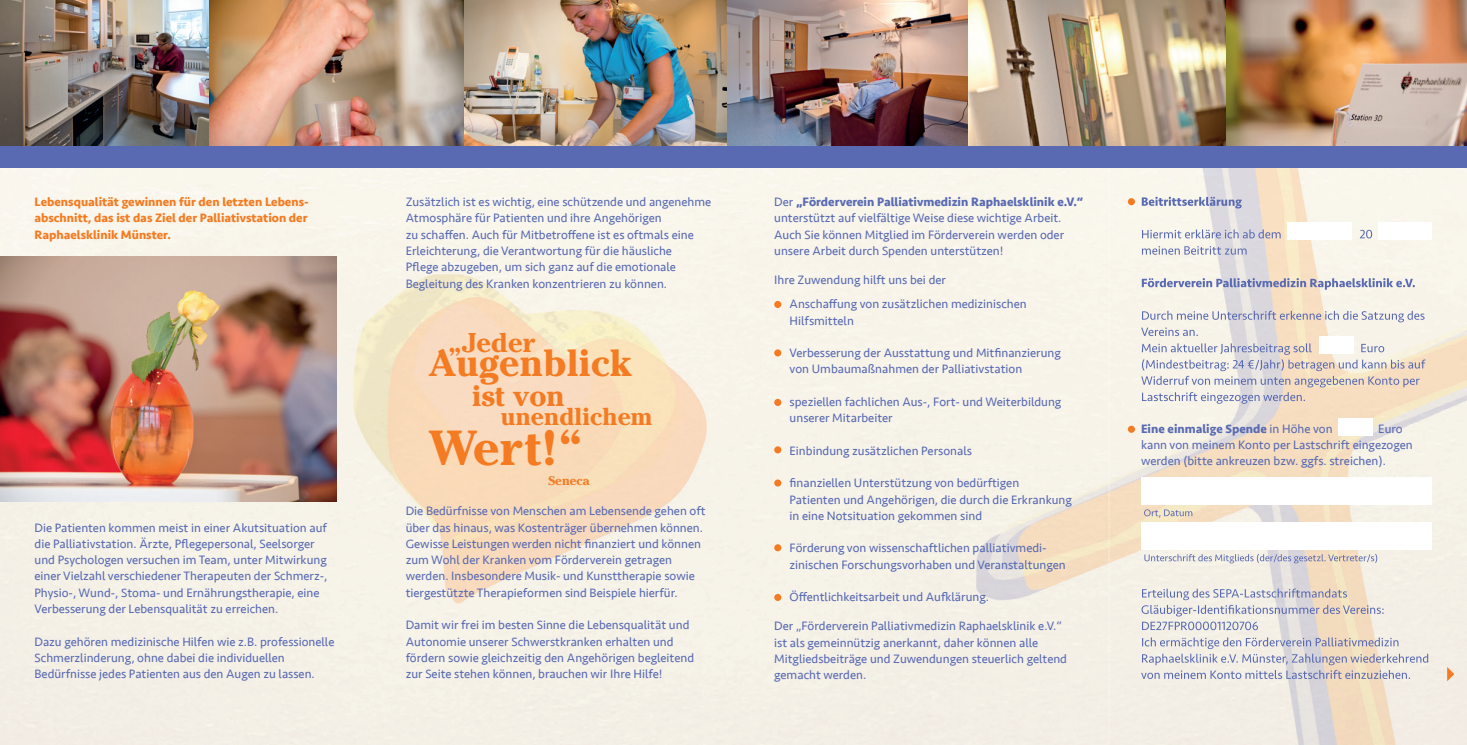
<style>
.page{position:relative;width:1467px;height:745px;background:#fff}
.page>*{position:absolute;margin:0;border:0;box-sizing:border-box;transform-origin:0 0}
.t1{font:700 48.88px "Cheltenham";color:#f47b21}
.t2{font:700 37.5px "Cheltenham";color:#f47b21}
.t3{font:700 29.12px "Cheltenham";color:#f47b21}
.t4{font:700 27px "Cheltenham";color:#f47b21}
.t5{font:700 24.25px "Cheltenham";color:#f47b21}
.t6{font:12.5px/16.2px "Seravek";color:#596ab2}
.t7{font:700 12.5px/16.2px "Seravek";color:#f47b21;text-align:justify}
.t8{font:700 12.5px "Seravek";color:#596ab2}
.t9{font:700 12.5px "Cheltenham";color:#f47b21}
.s1{font-weight:700}
.s2{font-weight:400}
</style>
<div class="page">
<img style="left:0;top:168px;width:1467px;height:576px">
<svg style="left:1141px;top:637px;width:287px;height:41px;background:#d8d4d5"></svg>
<svg style="left:1141px;top:588px;width:243px;height:41px;background:#dad5d5"></svg>
<svg style="left:1144px;top:553px;width:233px;height:10px;background:#d2ced3"></svg>
<svg style="left:1144px;top:509px;width:48px;height:8px"></svg>
<svg style="left:1141px;top:343px;width:284px;height:60px;background:#ddd5d1"></svg>
<svg style="left:1141px;top:310px;width:284px;height:26px;background:#e2dddb"></svg>
<svg style="left:1142px;top:278px;width:273px;height:11px;background:#bcbdd0"></svg>
<svg style="left:1142px;top:246px;width:105px;height:8px"></svg>
<svg style="left:1142px;top:229px;width:230px;height:9px"></svg>
<svg style="left:1142px;top:197px;width:100px;height:11px"></svg>
<img style="left:0;top:256px;width:337px;height:245px">
<div style="left:774px;top:301px;width:7px;height:7px;background:#f47b21;border-radius:50%"></div>
<div style="left:774px;top:398px;width:7px;height:8px;background:#f47b21;border-radius:50%"></div>
<div style="left:774px;top:446px;width:7px;height:7px;background:#f47b21;border-radius:50%"></div>
<div style="left:774px;top:479px;width:7px;height:7px;background:#f47b21;border-radius:50%"></div>
<div style="left:774px;top:544px;width:7px;height:7px;background:#f47b21;border-radius:50%"></div>
<div style="left:774px;top:349px;width:7px;height:7px;background:#f47b21;border-radius:50%"></div>
<div style="left:1287px;top:222px;width:65px;height:18px;background:#fff"></div>
<div style="left:1378px;top:222px;width:53px;height:18px;background:#fff"></div>
<div style="left:1319px;top:336px;width:35px;height:17px;background:#fff"></div>
<div style="left:1338px;top:418px;width:35px;height:18px;background:#fff"></div>
<div style="left:1141px;top:477px;width:290px;height:27px;background:#fff"></div>
<div style="left:1141px;top:522px;width:290px;height:27px;background:#fff"></div>
<svg style="left:1447px;top:666px;width:7px;height:14px"></svg>
<div style="left:1128px;top:198px;width:7px;height:7px;background:#f47b21;border-radius:50%"></div>
<div style="left:1128px;top:425px;width:7px;height:7px;background:#f47b21;border-radius:50%"></div>
<div style="left:774px;top:593px;width:7px;height:7px;background:#f47b21;border-radius:50%"></div>
<svg style="left:1109px;top:168px;width:1px;height:577px"></svg>
<img style="left:0;top:0;width:464px;height:146px">
<img style="left:1226px;top:0;width:241px;height:146px">
<img style="left:726px;top:0;width:500px;height:146px">
<img style="left:464px;top:0;width:262px;height:146px">
<div style="left:0;top:146px;width:1467px;height:22px;background:#596ab2"></div>
<p class="t7" style="left:35px;top:193px;width:276px">Lebensqualität gewinnen für den letzten Lebens&shy;abschnitt, das ist das Ziel der Palliativstation der Raphaelsklinik Münster.</p>
<p class="t6" style="left:35px;top:519px;width:294px">Die Patienten kommen meist in einer Akutsituation auf die Palliativstation. Ärzte, Pflegepersonal, Seelsorger und Psychologen versuchen im Team, unter Mitwirkung einer Vielzahl verschiedener Therapeuten der Schmerz-, Physio-, Wund-, Stoma- und Ernährungstherapie, eine Verbesserung der Lebensqualität zu erreichen.</p>
<p class="t6" style="left:35px;top:632px;width:301px">Dazu gehören medizinische Hilfen wie z.B. professionelle<br>Schmerzlinderung, ohne dabei die individuellen<br>Bedürfnisse jedes Patienten aus den Augen zu lassen.</p>
<p class="t6" style="left:406px;top:194px;width:307px">Zusätzlich ist es wichtig, eine schützende und angenehme Atmosphäre für Patienten und ihre Angehörigen<br>zu schaffen. Auch für Mitbetroffene ist es oftmals eine Erleichterung, die Verantwortung für die häusliche<br>Pflege abzugeben, um sich ganz auf die emotionale Begleitung des Kranken konzentrieren zu können.</p>
<h3 class="t4" style="left:448px;top:325px;width:88px">„Jeder</h3>
<h2 class="t2" style="left:429px;top:339px;width:205px">Augenblick</h2>
<h3 class="t3" style="left:472px;top:377px;width:94px">ist von</h3>
<h1 class="t1" style="left:429px;top:417px;width:156px">Wert!“</h1>
<h3 class="t5" style="left:501px;top:401px;width:153px">unendlichem</h3>
<p class="t9" style="left:548px;top:472px;width:43px">Seneca</p>
<p class="t6" style="left:406px;top:502px;width:301px">Die Bedürfnisse von Menschen am Lebensende gehen oft über das hinaus, was Kostenträger übernehmen können.<br>Gewisse Leistungen werden nicht finanziert und können zum Wohl der Kranken vom Förderverein getragen werden. Insbesondere Musik- und Kunsttherapie sowie tiergestützte Therapieformen sind Beispiele hierfür.</p>
<p class="t6" style="left:406px;top:616px;width:290px">Damit wir frei im besten Sinne die Lebensqualität und Autonomie unserer Schwerstkranken erhalten und fördern sowie gleichzeitig den Angehörigen begleitend zur Seite stehen können, brauchen wir Ihre Hilfe!</p>
<p class="t6" style="left:774px;top:194px;width:311px">Der <span class="s1">„Förderverein Palliativmedizin Raphaelsklinik e.V.“ </span>unterstützt auf vielfältige Weise diese wichtige Arbeit.<br>Auch Sie können Mitglied im Förderverein werden oder unsere Arbeit durch Spenden unterstützen!</p>
<p class="t6" style="left:774px;top:271px;width:173px">Ihre Zuwendung hilft uns bei der</p>
<p class="t6" style="left:790px;top:296px;width:239px">Anschaffung von zusätzlichen medizinischen<br>Hilfsmitteln</p>
<p class="t6" style="left:790px;top:344px;width:273px">Verbesserung der Ausstattung und Mitfinanzierung von Umbaumaßnahmen der Palliativstation</p>
<p class="t6" style="left:790px;top:393px;width:273px">speziellen fachlichen Aus-, Fort- und Weiterbildung unserer Mitarbeiter</p>
<p class="t6" style="left:790px;top:442px;width:184px">Einbindung zusätzlichen Personals</p>
<p class="t6" style="left:790px;top:474px;width:284px">finanziellen Unterstützung von bedürftigen<br>Patienten und Angehörigen, die durch die Erkrankung in eine Notsituation gekommen sind</p>
<p class="t6" style="left:790px;top:539px;width:278px">Förderung von wissenschaftlichen palliativmedi&shy;zinischen Forschungsvorhaben und Veranstaltungen</p>
<p class="t6" style="left:790px;top:588px;width:201px">Öffentlichkeitsarbeit und Aufklärung.</p>
<p class="t6" style="left:774px;top:617px;width:294px">Der „Förderverein Palliativmedizin Raphaelsklinik e.V.“ ist als gemeinnützig anerkannt, daher können alle Mitgliedsbeiträge und Zuwendungen steuerlich geltend gemacht werden.</p>
<p class="t8" style="left:1141px;top:418px;width:193px">Eine einmalige Spende <span class="s2">in Höhe von</span></p>
<p class="t6" style="left:1141px;top:420px;width:273px;text-indent:237px">Euro kann von meinem Konto per Lastschrift eingezogen werden (bitte ankreuzen bzw. ggfs. streichen).</p>
</div>
